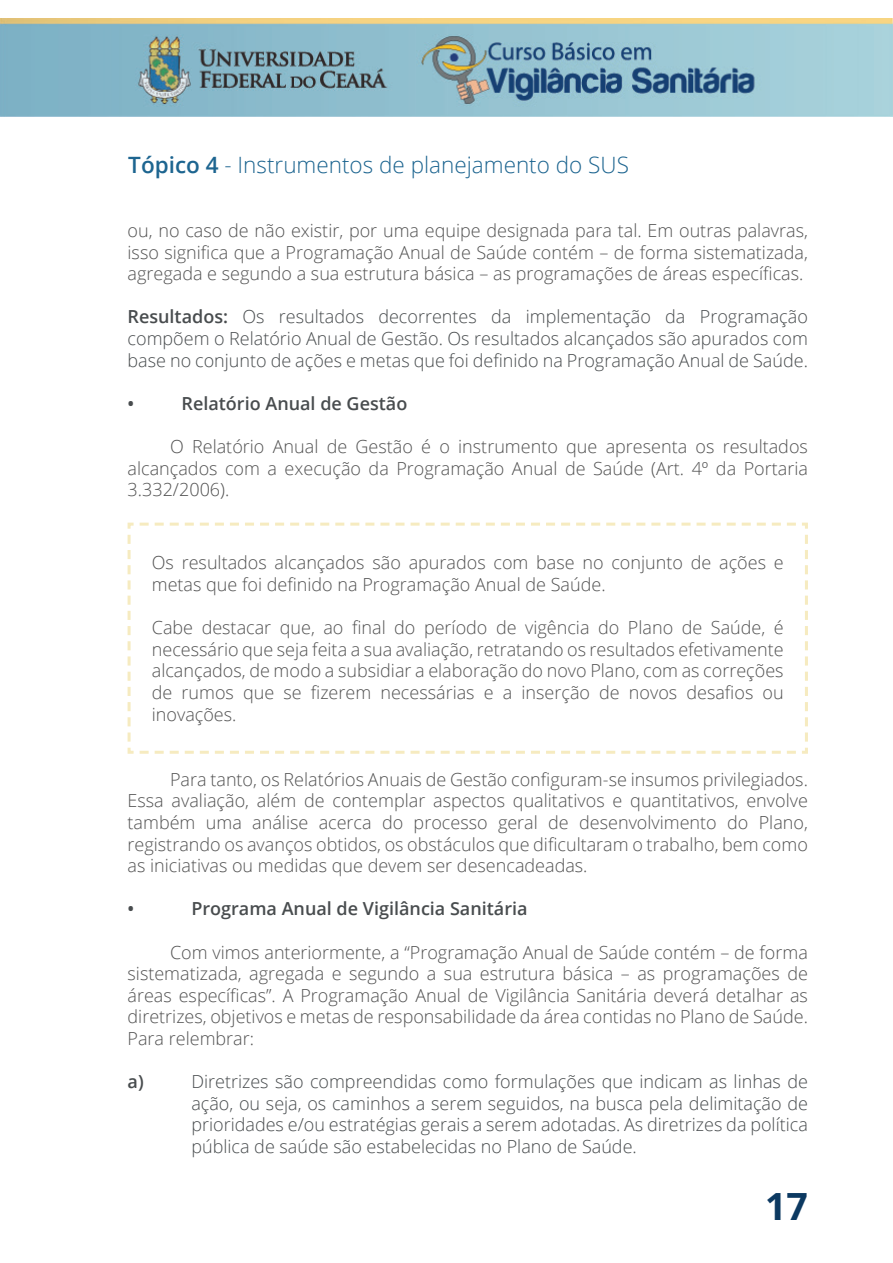
<style>
.page{position:relative;width:893px;height:1263px;background:#fff}
.page>*{position:absolute;margin:0;border:0;box-sizing:border-box;transform-origin:0 0}
.t1{font:700 37.5px "Open Sans";color:#0c3961}
.Sub_Tópico{font:300 22.5px "Open Sans";color:#1d6590}
.Texto_Paragrafado{font:300 18px/21.6px "Open Sans";color:#525252;text-align:justify}
.Pontuação{font:300 18px/21.6px "Open Sans";color:#484c4e;text-align:justify}
.Texto_Fixo{font:300 18px/21.6px "Open Sans";color:#484c4e;text-align:justify}
.Pontuação-2{font:600 18px "Open Sans";color:#484c4e}
.Texto_Fixo-2{font:600 18px "Open Sans";color:#484c4e}
.s1{font-weight:600}
</style>
<div class="page">
<img style="left:0;top:19px;width:893px;height:98px">
<svg style="left:127px;top:522px;width:681px;height:232px"></svg>
<p class="Sub_Tópico" style="left:128px;top:150px;width:502px"><span class="s1">Tópico 4</span> - Instrumentos de planejamento do SUS</p>
<p class="Texto_Paragrafado" style="left:128px;top:219px;width:682px">ou, no caso de não existir, por uma equipe designada para tal. Em outras palavras, isso significa que a Programação Anual de Saúde contém – de forma sistematizada, agregada e segundo a sua estrutura básica – as programações de áreas específicas.</p>
<p class="Texto_Fixo" style="left:128px;top:306px;width:682px"><span class="s1">Resultados:</span> Os resultados decorrentes da implementação da Programação compõem o Relatório Anual de Gestão. Os resultados alcançados são apurados com base no conjunto de ações e metas que foi definido na Programação Anual de Saúde.</p>
<p class="Texto_Fixo-2" style="left:128px;top:391px;width:8px">•</p>
<p class="Texto_Fixo-2" style="left:182px;top:391px;width:227px">Relatório Anual de Gestão</p>
<p class="Texto_Paragrafado" style="left:128px;top:435px;width:682px;text-indent:43px">O Relatório Anual de Gestão é o instrumento que apresenta os resultados alcançados com a execução da Programação Anual de Saúde (Art. 4º da Portaria 3.332/2006).</p>
<p class="Texto_Paragrafado" style="left:152px;top:552px;width:633px">Os resultados alcançados são apurados com base no conjunto de ações e metas que foi definido na Programação Anual de Saúde.</p>
<p class="Texto_Paragrafado" style="left:152px;top:616px;width:633px">Cabe destacar que, ao final do período de vigência do Plano de Saúde, é necessário que seja feita a sua avaliação, retratando os resultados efetivamente alcançados, de modo a subsidiar a elaboração do novo Plano, com as correções de rumos que se fizerem necessárias e a inserção de novos desafios ou inovações.</p>
<p class="Texto_Paragrafado" style="left:128px;top:768px;width:682px;text-indent:43px">Para tanto, os Relatórios Anuais de Gestão configuram-se insumos privilegiados.<br>Essa avaliação, além de contemplar aspectos qualitativos e quantitativos, envolve também uma análise acerca do processo geral de desenvolvimento do Plano, registrando os avanços obtidos, os obstáculos que dificultaram o trabalho, bem como as iniciativas ou medidas que devem ser desencadeadas.</p>
<p class="Pontuação-2" style="left:128px;top:896px;width:8px">•</p>
<p class="Pontuação-2" style="left:191px;top:896px;width:338px">Programa Anual de Vigilância Sanitária</p>
<p class="Texto_Paragrafado" style="left:128px;top:941px;width:682px;text-indent:43px">Com vimos anteriormente, a “Programação Anual de Saúde contém – de forma sistematizada, agregada e segundo a sua estrutura básica – as programações de áreas específicas”. A Programação Anual de Vigilância Sanitária deverá detalhar as diretrizes, objetivos e metas de responsabilidade da área contidas no Plano de Saúde.<br>Para relembrar:</p>
<p class="Pontuação-2" style="left:128px;top:1069px;width:18px">a)</p>
<p class="Pontuação" style="left:191px;top:1070px;width:618px">Diretrizes são compreendidas como formulações que indicam as linhas de ação, ou seja, os caminhos a serem seguidos, na busca pela delimitação de prioridades e/ou estratégias gerais a serem adotadas. As diretrizes da política pública de saúde são estabelecidas no Plano de Saúde.</p>
<h1 class="t1" style="left:765px;top:1180px;width:44px">17</h1>
</div>
